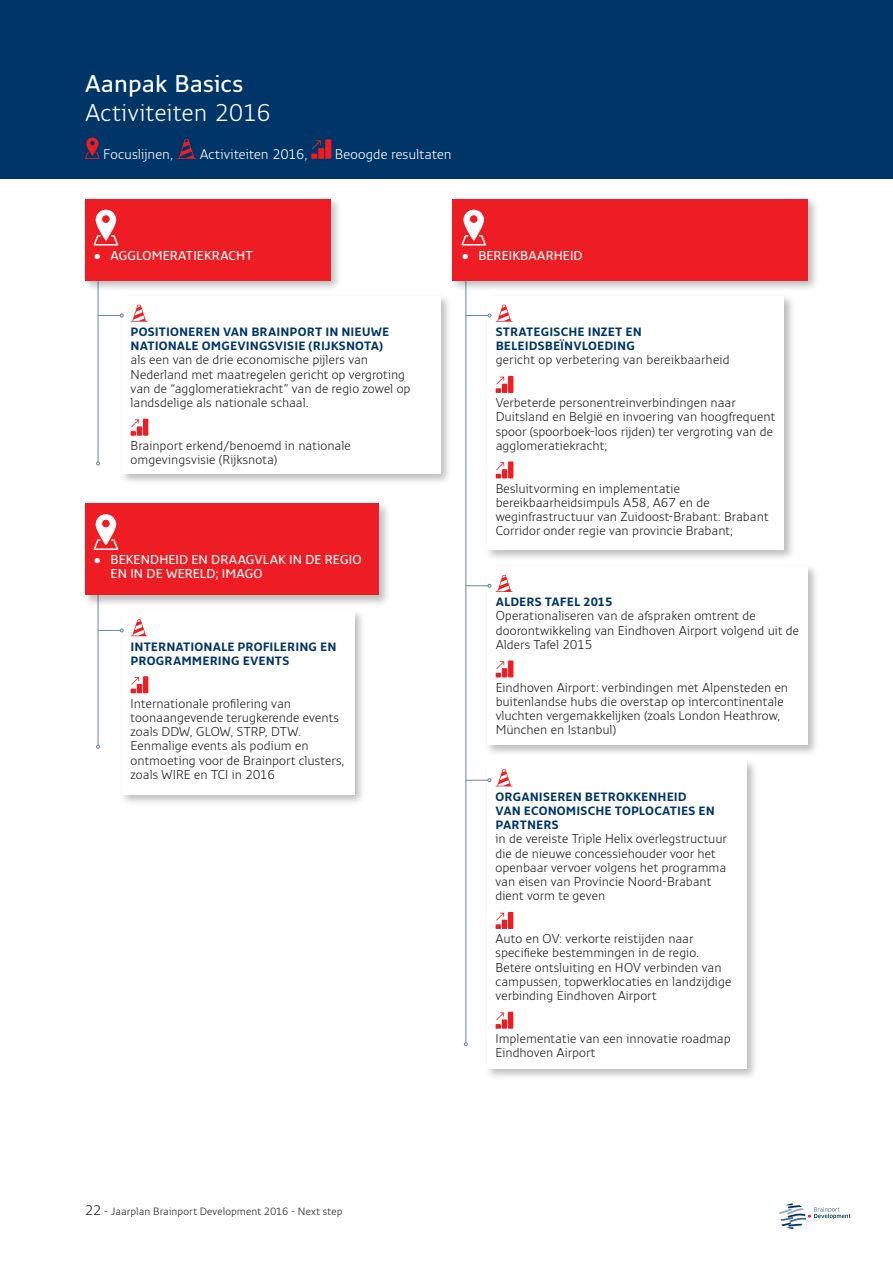
<style>
.page{position:relative;width:893px;height:1263px;background:#fff}
.page>*{position:absolute;margin:0;border:0;box-sizing:border-box;transform-origin:0 0}
.t1{font:300 24px "Monitor";letter-spacing:.01em;color:#fff}
.t2{font:600 24px "Monitor";letter-spacing:.01em;color:#fff}
.t3{font:300 13.8px "Monitor";color:#fff}
.t4{font:300 12.75px/14.2px "Monitor";color:#231f20}
.t5{font:600 12.75px/14.2px "Monitor";letter-spacing:.005em;color:#fff}
.t6{font:700 12px/14.2px "Monitor";letter-spacing:.01em;color:#003667}
.t7{font:300 10.5px "Monitor";letter-spacing:.005em;color:#231f20}
.s1{font-size:13.8px}
</style>
<div class="page">
<svg style="left:779px;top:1203px;width:71px;height:26px"></svg>
<div style="left:0;top:0;width:893px;height:179px;background:#003667"></div>
<hr style="left:98px;top:265px;width:1px;height:197px;background:#6386ae">
<svg style="left:85px;top:138px;width:15px;height:21px"></svg>
<svg style="left:177px;top:139px;width:19px;height:20px"></svg>
<div style="left:318px;top:148px;width:6px;height:11px;background:#ee1d23"></div>
<div style="left:325px;top:139px;width:6px;height:20px;background:#ee1d23"></div>
<svg style="left:311px;top:140px;width:10px;height:19px"></svg>
<div style="left:119px;top:294px;width:333px;height:191px;background:#231f20;opacity:.3"></div>
<div style="left:122px;top:296px;width:318px;height:178px;background:#fff"></div>
<svg style="left:131px;top:305px;width:16px;height:17px"></svg>
<div style="left:137px;top:426px;width:5px;height:10px;background:#ee1d23"></div>
<div style="left:143px;top:419px;width:5px;height:17px;background:#ee1d23"></div>
<svg style="left:131px;top:419px;width:8px;height:17px"></svg>
<div style="left:119px;top:608px;width:247px;height:198px;background:#231f20;opacity:.3"></div>
<div style="left:122px;top:611px;width:233px;height:183px;background:#fff"></div>
<svg style="left:131px;top:619px;width:16px;height:17px"></svg>
<div style="left:137px;top:684px;width:5px;height:9px;background:#ee1d23"></div>
<div style="left:143px;top:676px;width:5px;height:17px;background:#ee1d23"></div>
<svg style="left:131px;top:677px;width:8px;height:16px"></svg>
<div style="left:82px;top:196px;width:260px;height:97px;background:#231f20;opacity:.3"></div>
<div style="left:85px;top:199px;width:245px;height:82px;background:#ee1d23"></div>
<svg style="left:94px;top:210px;width:24px;height:35px"></svg>
<svg style="left:98px;top:314px;width:26px;height:3px"></svg>
<svg style="left:99px;top:628px;width:25px;height:4px"></svg>
<hr style="left:465px;top:281px;width:1px;height:762px;background:#6386ae">
<svg style="left:464px;top:1042px;width:4px;height:4px"></svg>
<div style="left:485px;top:294px;width:310px;height:267px;background:#231f20;opacity:.3"></div>
<div style="left:487px;top:296px;width:297px;height:253px;background:#fff"></div>
<div style="left:502px;top:384px;width:5px;height:9px;background:#ee1d23"></div>
<div style="left:508px;top:376px;width:5px;height:17px;background:#ee1d23"></div>
<svg style="left:496px;top:377px;width:8px;height:16px"></svg>
<div style="left:502px;top:469px;width:5px;height:9px;background:#ee1d23"></div>
<div style="left:508px;top:461px;width:5px;height:17px;background:#ee1d23"></div>
<svg style="left:496px;top:462px;width:8px;height:16px"></svg>
<div style="left:450px;top:196px;width:370px;height:97px;background:#231f20;opacity:.3"></div>
<div style="left:453px;top:199px;width:355px;height:82px;background:#ee1d23"></div>
<svg style="left:461px;top:210px;width:25px;height:35px"></svg>
<svg style="left:466px;top:305px;width:47px;height:17px"></svg>
<div style="left:485px;top:564px;width:334px;height:193px;background:#231f20;opacity:.3"></div>
<div style="left:487px;top:566px;width:321px;height:179px;background:#fff"></div>
<div style="left:502px;top:668px;width:5px;height:9px;background:#ee1d23"></div>
<div style="left:508px;top:660px;width:5px;height:17px;background:#ee1d23"></div>
<svg style="left:496px;top:661px;width:8px;height:16px"></svg>
<svg style="left:466px;top:575px;width:47px;height:17px"></svg>
<hr style="left:98px;top:585px;width:1px;height:160px;background:#6386ae">
<svg style="left:96px;top:745px;width:4px;height:4px"></svg>
<div style="left:82px;top:500px;width:308px;height:107px;background:#231f20;opacity:.3"></div>
<div style="left:85px;top:503px;width:294px;height:92px;background:#ee1d23"></div>
<svg style="left:94px;top:514px;width:24px;height:36px"></svg>
<div style="left:484px;top:758px;width:274px;height:323px;background:#231f20;opacity:.3"></div>
<div style="left:487px;top:761px;width:260px;height:308px;background:#fff"></div>
<div style="left:502px;top:920px;width:5px;height:9px;background:#ee1d23"></div>
<div style="left:508px;top:912px;width:5px;height:17px;background:#ee1d23"></div>
<svg style="left:496px;top:913px;width:8px;height:16px"></svg>
<div style="left:502px;top:1019px;width:5px;height:10px;background:#ee1d23"></div>
<div style="left:508px;top:1012px;width:5px;height:17px;background:#ee1d23"></div>
<svg style="left:496px;top:1012px;width:8px;height:17px"></svg>
<svg style="left:466px;top:769px;width:46px;height:17px"></svg>
<h1 class="t2" style="left:85px;top:69px;width:160px">Aanpak Basics</h1>
<h1 class="t1" style="left:85px;top:97px;width:187px">Activiteiten 2016</h1>
<p class="t3" style="left:103px;top:145px;width:71px">Focuslijnen,</p>
<p class="t3" style="left:200px;top:145px;width:109px">Activiteiten 2016,</p>
<p class="t3" style="left:335px;top:145px;width:118px">Beoogde resultaten</p>
<p class="t5" style="left:94px;top:248px;width:161px">• AGGLOMERATIEKRACHT</p>
<p class="t6" style="left:131px;top:324px;width:260px">POSITIONEREN VAN BRAINPORT IN NIEUWE<br>NATIONALE OMGEVINGSVISIE (RIJKSNOTA)</p>
<p class="t4" style="left:131px;top:352px;width:281px">als een van de drie economische pijlers van Nederland met maatregelen gericht op vergroting van de “agglomeratiekracht” van de regio zowel op landsdelige als nationale schaal.</p>
<p class="t4" style="left:131px;top:438px;width:222px">Brainport erkend/benoemd in nationale omgevingsvisie (Rijksnota)</p>
<p class="t5" style="left:111px;top:552px;width:253px;text-indent:-17px">• BEKENDHEID EN DRAAGVLAK IN DE REGIO<br>EN IN DE WERELD; IMAGO</p>
<p class="t6" style="left:131px;top:639px;width:207px">INTERNATIONALE PROFILERING EN<br>PROGRAMMERING EVENTS</p>
<p class="t4" style="left:131px;top:695px;width:216px">Internationale profilering van toonaangevende terugkerende events zoals DDW, GLOW, STRP, DTW.<br>Eenmalige events als podium en ontmoeting voor de Brainport clusters, zoals WIRE en TCI in 2016</p>
<p class="t5" style="left:461px;top:248px;width:123px">• BEREIKBAARHEID</p>
<p class="t6" style="left:496px;top:324px;width:147px">STRATEGISCHE INZET EN<br>BELEIDSBEÏNVLOEDING</p>
<p class="t4" style="left:496px;top:352px;width:235px">gericht op verbetering van bereikbaarheid</p>
<p class="t4" style="left:496px;top:395px;width:281px">Verbeterde personentreinverbindingen naar Duitsland en België en invoering van hoogfrequent spoor (spoorboek-loos rijden) ter vergroting van de agglomeratiekracht;</p>
<p class="t4" style="left:496px;top:481px;width:274px">Besluitvorming en implementatie bereikbaarheidsimpuls A58, A67 en de weginfrastructuur van Zuidoost-Brabant: Brabant Corridor onder regie van provincie Brabant;</p>
<p class="t6" style="left:496px;top:594px;width:118px">ALDERS TAFEL 2015</p>
<p class="t4" style="left:496px;top:608px;width:305px">Operationaliseren van de afspraken omtrent de doorontwikkeling van Eindhoven Airport volgend uit de<br>Alders Tafel 2015</p>
<p class="t4" style="left:496px;top:680px;width:294px">Eindhoven Airport: verbindingen met Alpensteden en buitenlandse hubs die overstap op intercontinentale vluchten vergemakkelijken (zoals London Heathrow, München en Istanbul)</p>
<p class="t6" style="left:496px;top:789px;width:221px">ORGANISEREN BETROKKENHEID<br>VAN ECONOMISCHE TOPLOCATIES EN<br>PARTNERS</p>
<p class="t4" style="left:496px;top:831px;width:233px">in de vereiste Triple Helix overlegstructuur die de nieuwe concessiehouder voor het openbaar vervoer volgens het programma van eisen van Provincie Noord-Brabant dient vorm te geven</p>
<p class="t4" style="left:496px;top:931px;width:237px">Auto en OV: verkorte reistijden naar specifieke bestemmingen in de regio.<br>Betere ontsluiting en HOV verbinden van campussen, topwerklocaties en landzijdige verbinding Eindhoven Airport</p>
<p class="t4" style="left:496px;top:1031px;width:237px">Implementatie van een innovatie roadmap<br>Eindhoven Airport</p>
<p class="t7" style="left:85px;top:1204px;width:259px"><span class="s1">22</span> - Jaarplan Brainport Development 2016 - Next step</p>
</div>
